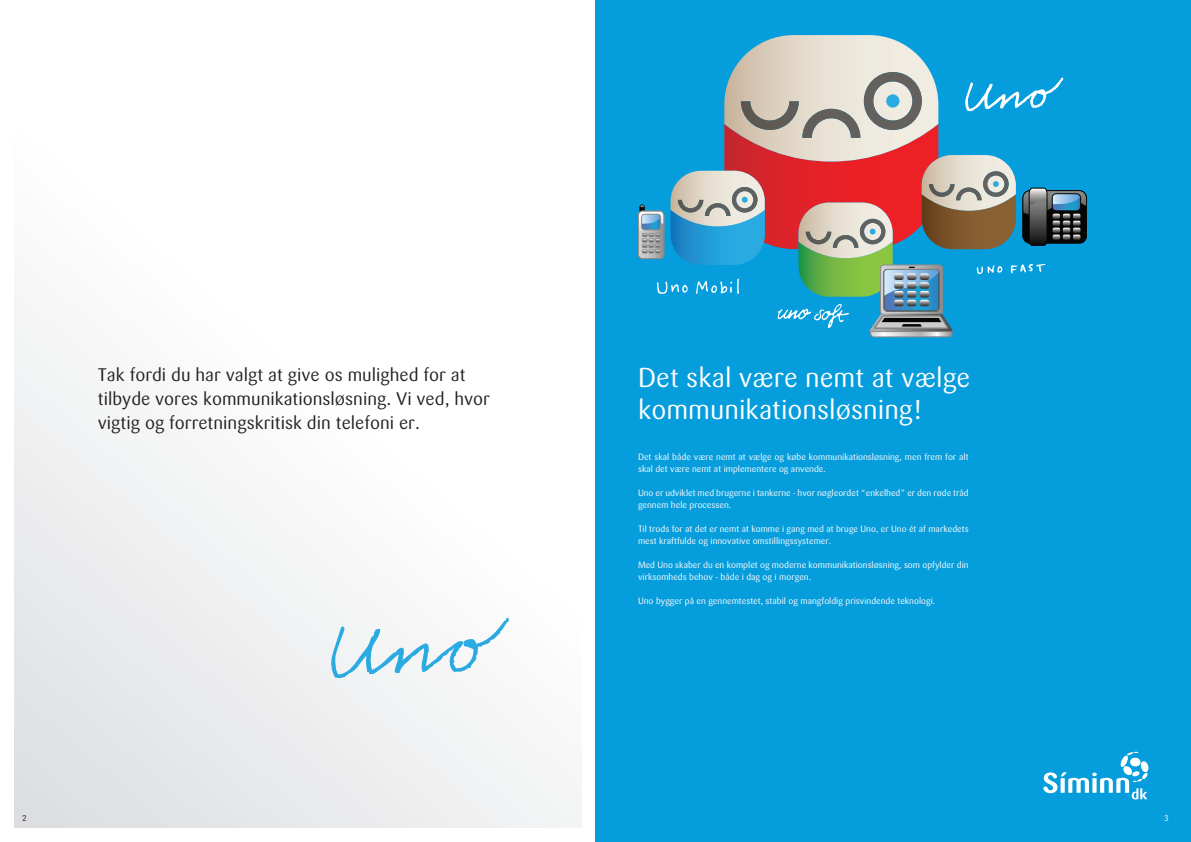
<style>
.page{position:relative;width:1191px;height:842px;background:#fff}
.page>*{position:absolute;margin:0;border:0;box-sizing:border-box;transform-origin:0 0}
.t1{font:27px "Simi";color:#fff}
.t2{font:18px/24px "Simi";color:#231f20}
.t3{font:9px/12px "Simi";color:#fff}
.t4{font:8.2px "Simi";color:#231f20}
.t5{font:8.2px "Simi";color:#fff}
</style>
<div class="page">
<div style="left:14px;top:14px;width:567px;height:814px;background:linear-gradient(to bottom,#fff,#ebebed)"></div>
<svg style="left:332px;top:618px;width:177px;height:59px"></svg>
<div style="left:595px;top:0;width:596px;height:842px;background:#069ddc"></div>
<svg style="left:1043px;top:752px;width:105px;height:47px"></svg>
<svg style="left:638px;top:35px;width:448px;height:302px"></svg>
<p class="t2" style="left:98px;top:363px;width:394px">Tak fordi du har valgt at give os mulighed for at tilbyde vores kommunikationsløsning. Vi ved, hvor vigtig og forretningskritisk din telefoni er.</p>
<p class="t4" style="left:22px;top:813px;width:6px">2</p>
<p class="t1" style="left:638px;top:362px;width:334px">Det skal være nemt at vælge</p>
<p class="t1" style="left:638px;top:394px;width:287px">kommunikationsløsning!</p>
<p class="t3" style="left:638px;top:451px;width:332px">Det skal både være nemt at vælge og købe kommunikationsløsning, men frem for alt skal det være nemt at implementere og anvende.</p>
<p class="t3" style="left:638px;top:487px;width:332px">Uno er udviklet med brugerne i tankerne - hvor nøgleordet “enkelhed” er den røde tråd gennem hele processen.</p>
<p class="t3" style="left:638px;top:523px;width:332px">Til trods for at det er nemt at komme i gang med at bruge Uno, er Uno ét af markedets mest kraftfulde og innovative omstillingssystemer.</p>
<p class="t3" style="left:638px;top:559px;width:332px">Med Uno skaber du en komplet og moderne kommunikationsløsning, som opfylder din virksomheds behov - både i dag og i morgen.</p>
<p class="t3" style="left:638px;top:595px;width:299px">Uno bygger på en gennemtestet, stabil og mangfoldig prisvindende teknologi.</p>
<p class="t5" style="left:1164px;top:813px;width:6px">3</p>
</div>
